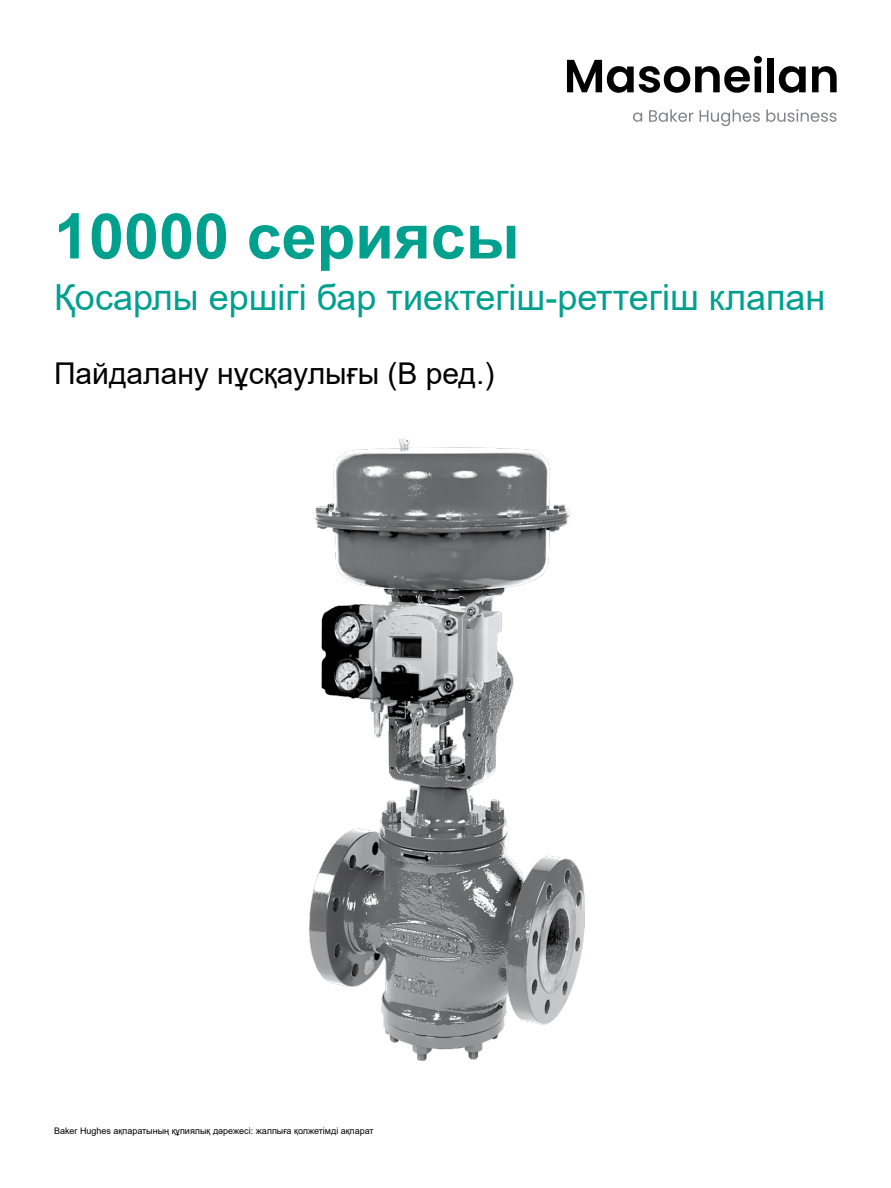
<style>
.page{position:relative;width:891px;height:1188px;background:#fff}
.page>*{position:absolute;margin:0;border:0;box-sizing:border-box;transform-origin:0 0}
.t1{font:700 63px "Arial";color:#00a08e}
.t2{font:36px "Arial";color:#00a08e}
.t3{font:30px "Arial";color:#000}
.t4{font:9px "Arial";color:#000}
</style>
<div class="page">
<img style="left:309px;top:439px;width:276px;height:621px">
<svg style="left:567px;top:56px;width:195px;height:37px"></svg>
<div style="left:768px;top:58px;width:6px;height:34px;background:#000"></div>
<svg style="left:779px;top:66px;width:27px;height:27px"></svg>
<svg style="left:812px;top:66px;width:25px;height:26px"></svg>
<svg style="left:633px;top:113px;width:9px;height:9px"></svg>
<svg style="left:649px;top:110px;width:44px;height:12px"></svg>
<svg style="left:700px;top:110px;width:60px;height:16px"></svg>
<svg style="left:766px;top:109px;width:71px;height:13px"></svg>
<h1 class="t1" style="left:54px;top:192px;width:467px">10000 сериясы</h1>
<h2 class="t2" style="left:54px;top:273px;width:773px">Қосарлы ершігі бар тиектегіш-реттегіш клапан</h2>
<h3 class="t3" style="left:54px;top:353px;width:442px">Пайдалану нұсқаулығы (В ред.)</h3>
<p class="t4" style="left:54px;top:1125px;width:321px">Baker Hughes ақпаратының құпиялық дәрежесі: жалпыға қолжетімді ақпарат</p>
</div>
